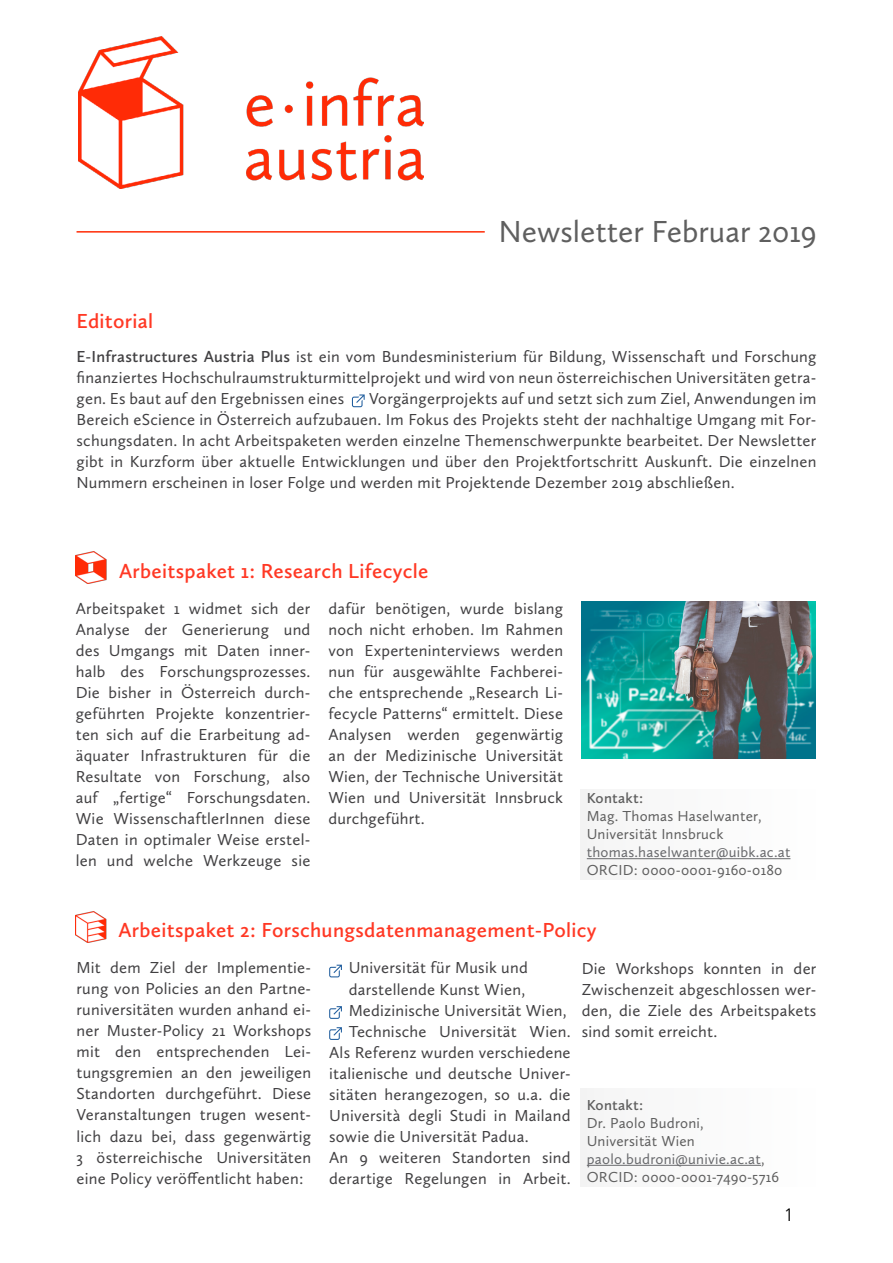
<style>
.page{position:relative;width:893px;height:1263px;background:#fff}
.page>*{position:absolute;margin:0;border:0;box-sizing:border-box;transform-origin:0 0}
.t1{font:31.5px "Calluna Sans";color:#5f5f5f}
.t2{font:600 21px "Calluna Sans";letter-spacing:.015em;color:#ff3824}
.t3{font:300 18px "Frutiger";color:#000}
.t4{font:16.5px/21px "Calluna Sans";letter-spacing:.015em;color:#414042;text-align:justify}
.t5{font:15px/18px "Calluna Sans";letter-spacing:.015em;color:#5f5f5f}
.t6{font:15px "Calluna Sans";letter-spacing:.015em;color:#696a6d}
.t7{font:600 15px "Calluna Sans";letter-spacing:.015em;color:#5f5f5f}
.s1{font-weight:600}
.s2{color:#696a6d}
</style>
<div class="page">
<div style="left:581px;top:790px;width:235px;height:89px;background:#f9f9fa"></div>
<div style="left:581px;top:1089px;width:235px;height:97px;background:#f9fafa"></div>
<img style="left:79px;top:36px;width:344px;height:153px">
<img style="left:76px;top:552px;width:31px;height:31px">
<img style="left:76px;top:911px;width:31px;height:31px">
<hr style="left:587px;top:858px;width:203px;height:1px;background:#696a6d">
<hr style="left:77px;top:231px;width:408px;height:2px;background:#ff2b06">
<hr style="left:587px;top:1165px;width:174px;height:1px;background:#696a6d">
<img style="left:581px;top:602px;width:235px;height:156px">
<svg style="left:329px;top:965px;width:13px;height:12px"></svg>
<svg style="left:329px;top:1027px;width:13px;height:13px"></svg>
<svg style="left:329px;top:1006px;width:13px;height:13px"></svg>
<svg style="left:352px;top:394px;width:13px;height:13px"></svg>
<p class="t2" style="left:77px;top:308px;width:78px">Editorial</p>
<h1 class="t1" style="left:499px;top:212px;width:319px">Newsletter Februar 2019</h1>
<p class="t4" style="left:77px;top:346px;width:741px"><span class="s1">E-Infrastructures Austria Plus</span> ist ein vom Bundesministerium für Bildung, Wissenschaft und Forschung finanziertes Hochschulraumstrukturmittelprojekt und wird von neun österreichischen Universitäten getra&shy;gen. Es baut auf den Ergebnissen eines</p>
<p class="t4" style="left:77px;top:388px;width:741px;text-indent:293px">Vorgängerprojekts auf und setzt sich zum Ziel, Anwendungen im Bereich eScience in Österreich aufzubauen. Im Fokus des Projekts steht der nachhaltige Umgang mit For&shy;schungsdaten. In acht Arbeitspaketen werden einzelne Themenschwerpunkte bearbeitet. Der Newsletter gibt in Kurzform über aktuelle Entwicklungen und über den Projektfortschritt Auskunft. Die einzelnen Nummern erscheinen in loser Folge und werden mit Projektende Dezember 2019 abschließen.</p>
<p class="t2" style="left:119px;top:558px;width:311px">Arbeitspaket 1: Research Lifecycle</p>
<p class="t4" style="left:76px;top:598px;width:236px">Arbeitspaket 1 widmet sich der Analyse der Generierung und des Umgangs mit Daten inner&shy;halb des Forschungsprozesses.<br>Die bisher in Österreich durch&shy;geführten Projekte konzentrier&shy;ten sich auf die Erarbeitung ad&shy;äquater Infrastrukturen für die Resultate von Forschung, also auf „fertige“ Forschungsdaten.<br>Wie WissenschaftlerInnen diese Daten in optimaler Weise erstel&shy;len und welche Werkzeuge sie</p>
<p class="t4" style="left:328px;top:598px;width:236px">dafür benötigen, wurde bislang noch nicht erhoben. Im Rahmen von Experteninterviews werden nun für ausgewählte Fachberei&shy;che entsprechende „Research Li&shy;fecycle Patterns“ ermittelt. Diese Analysen werden gegenwärtig an der Medizinische Universität Wien, der Technische Universität Wien und Universität Innsbruck durchgeführt.</p>
<p class="t7" style="left:587px;top:789px;width:58px">Kontakt:</p>
<p class="t5" style="left:587px;top:807px;width:176px">Mag. Thomas Haselwanter,<br>Universität Innsbruck</p>
<p class="t6" style="left:587px;top:843px;width:205px">thomas.haselwanter@uibk.ac.at</p>
<p class="t5" style="left:587px;top:861px;width:197px">ORCID: 0000-0001-9160-0180</p>
<p class="t2" style="left:119px;top:917px;width:480px">Arbeitspaket 2: Forschungsdatenmanagement-Policy</p>
<p class="t4" style="left:77px;top:957px;width:236px">Mit dem Ziel der Implementie&shy;rung von Policies an den Partne&shy;runiversitäten wurden anhand ei&shy;ner Muster-Policy 21 Workshops mit den entsprechenden Lei&shy;tungsgremien an den jeweiligen Standorten durchgeführt. Diese Veranstaltungen trugen wesent&shy;lich dazu bei, dass gegenwärtig 3 österreichische Universitäten eine Policy veröffentlicht haben:</p>
<p class="t4" style="left:349px;top:957px;width:181px">Universität für Musik und</p>
<p class="t4" style="left:349px;top:978px;width:178px">darstellende Kunst Wien,</p>
<p class="t4" style="left:349px;top:999px;width:219px">Medizinische Universität Wien,</p>
<p class="t4" style="left:349px;top:1020px;width:223px">Technische Universität Wien.</p>
<p class="t4" style="left:329px;top:1041px;width:243px">Als Referenz wurden verschiedene</p>
<p class="t4" style="left:329px;top:1062px;width:243px">italienische und deutsche Univer-</p>
<p class="t4" style="left:329px;top:1083px;width:243px">sitäten herangezogen, so u.a. die</p>
<p class="t4" style="left:329px;top:1104px;width:243px">Università degli Studi in Mailand</p>
<p class="t4" style="left:329px;top:1125px;width:201px">sowie die Universität Padua.</p>
<p class="t4" style="left:329px;top:1146px;width:243px">An 9 weiteren Standorten sind</p>
<p class="t4" style="left:329px;top:1167px;width:243px">derartige Regelungen in Arbeit.</p>
<p class="t4" style="left:582px;top:957px;width:236px">Die Workshops konnten in der Zwischenzeit abgeschlossen wer&shy;den, die Ziele des Arbeitspakets sind somit erreicht.</p>
<p class="t7" style="left:587px;top:1095px;width:58px">Kontakt:</p>
<p class="t5" style="left:587px;top:1113px;width:194px">Dr. Paolo Budroni,<br>Universität Wien <span class="s2">paolo.budroni@univie.ac.at</span>,<br>ORCID: 0000-0001-7490-5716</p>
<p class="t3" style="left:784px;top:1204px;width:12px">1</p>
</div>
